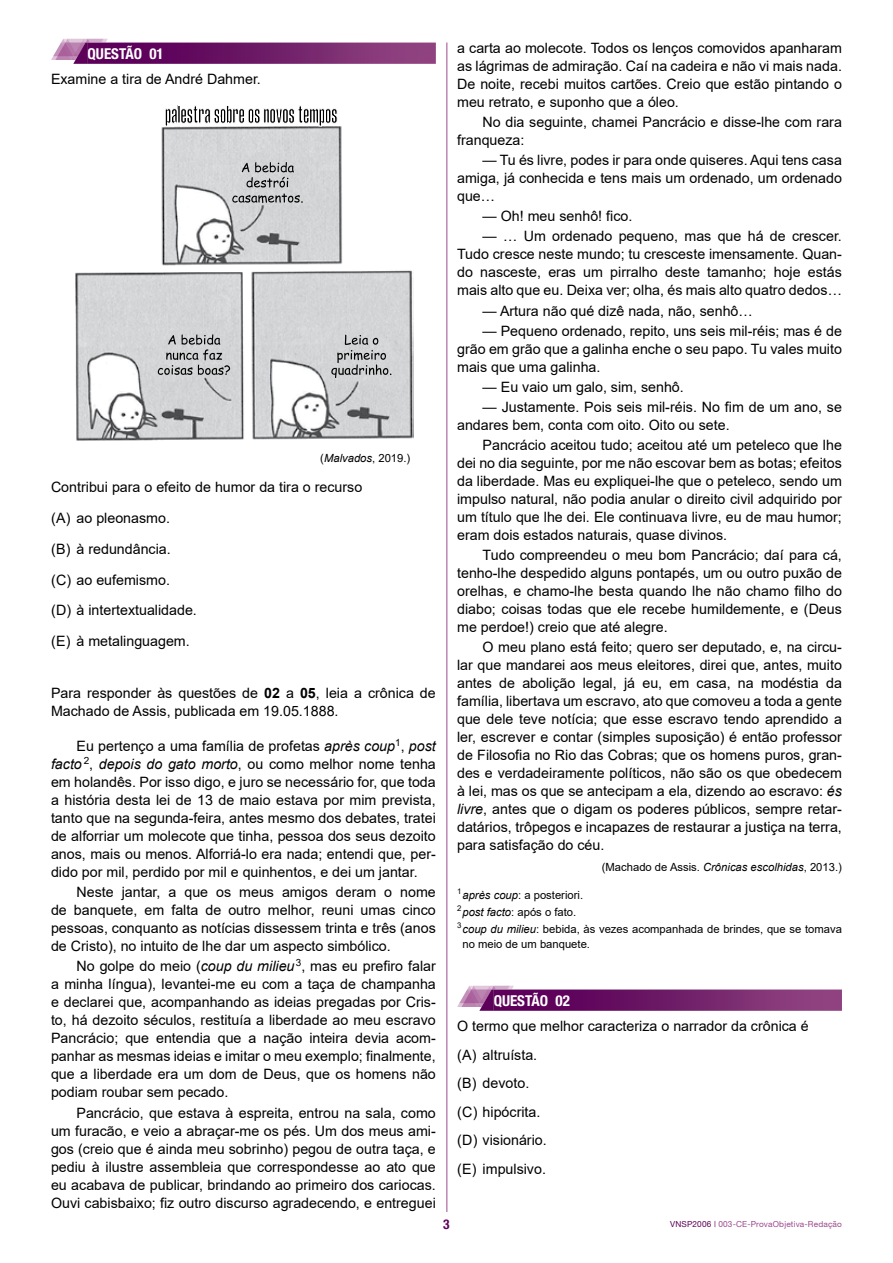
<style>
.page{position:relative;width:893px;height:1263px;background:#fff}
.page>*{position:absolute;margin:0;border:0;box-sizing:border-box;transform-origin:0 0}
.t1{font:700 condensed 15px "Helvetica Neue LT Std";color:#fff}
.t2{font:14.25px/18px "Arial";color:#000;text-align:justify}
.t3{font:700 condensed 13.5px "Helvetica Neue LT Std";color:#5d005a}
.t4{font:11.25px/17.1px "Arial";color:#000}
.t5{font:8.25px "Helvetica 55 Roman";letter-spacing:.02em;color:#9d498d}
.s1{font-style:italic}
.s2{font-weight:700}
.s3{color:#5d005a}
</style>
<div class="page">
<hr style="left:446px;top:43px;width:1px;height:1169px;background:#9d498d">
<div style="left:87px;top:43px;width:349px;height:21px;background:linear-gradient(to right,#510051,#904681)"></div>
<img style="left:75px;top:126px;width:338px;height:315px">
<svg style="left:232px;top:162px;width:71px;height:41px;background:#afb0b1"></svg>
<svg style="left:158px;top:334px;width:72px;height:41px;background:#adaeb0"></svg>
<svg style="left:331px;top:335px;width:60px;height:43px;background:#b0b1b3"></svg>
<svg style="left:165px;top:105px;width:172px;height:21px"></svg>
<svg style="left:51px;top:39px;width:57px;height:25px"></svg>
<div style="left:493px;top:989px;width:349px;height:22px;background:linear-gradient(to right,#510051,#904681)"></div>
<svg style="left:457px;top:986px;width:57px;height:25px"></svg>
<p class="t1" style="left:88px;top:45px;width:40px">QUESTÃO</p>
<p class="t1" style="left:149px;top:45px;width:16px">01</p>
<p class="t2" style="left:51px;top:70px;width:211px">Examine a tira de André Dahmer.</p>
<p class="t4" style="left:320px;top:449px;width:92px">(<span class="s1">Malvados</span>, 2019.)</p>
<p class="t2" style="left:51px;top:472px;width:313px;line-height:30.8px;text-align:left">Contribui para o efeito de humor da tira o recurso (A) ao pleonasmo.<br>(B) à redundância.<br>(C) ao eufemismo.<br>(D) à intertextualidade.<br>(E) à metalinguagem.</p>
<p class="t2" style="left:51px;top:684px;width:386px">Para responder às questões de <span class="s2">02</span> a <span class="s2">05</span>, leia a crônica de<br>Machado de Assis, publicada em 19.05.1888.</p>
<p class="t2" style="left:51px;top:737px;width:386px;text-indent:26px">Eu pertenço a uma família de profetas <span class="s1">après coup</span><sup>1</sup>, <span class="s1">post facto</span> <sup>2</sup>, <span class="s1">depois do gato morto</span>, ou como melhor nome tenha em holandês. Por isso digo, e juro se necessário for, que toda a história desta lei de 13 de maio estava por mim prevista, tanto que na segunda-feira, antes mesmo dos debates, tratei de alforriar um molecote que tinha, pessoa dos seus dezoito anos, mais ou menos. Alforriá-lo era nada; entendi que, per&shy;dido por mil, perdido por mil e quinhentos, e dei um jantar.</p>
<p class="t2" style="left:51px;top:883px;width:386px;text-indent:26px">Neste jantar, a que os meus amigos deram o nome de banquete, em falta de outro melhor, reuni umas cinco pessoas, conquanto as notícias dissessem trinta e três (anos de Cristo), no intuito de lhe dar um aspecto simbólico.</p>
<p class="t2" style="left:51px;top:957px;width:386px;text-indent:26px">No golpe do meio (<span class="s1">coup du milieu</span><sup>3</sup>, mas eu prefiro falar a minha língua), levantei-me eu com a taça de champanha e declarei que, acompanhando as ideias pregadas por Cris&shy;to, há dezoito séculos, restituía a liberdade ao meu escravo Pancrácio; que entendia que a nação inteira devia acom&shy;panhar as mesmas ideias e imitar o meu exemplo; finalmente, que a liberdade era um dom de Deus, que os homens não podiam roubar sem pecado.</p>
<p class="t2" style="left:51px;top:1103px;width:386px;text-indent:26px">Pancrácio, que estava à espreita, entrou na sala, como um furacão, e veio a abraçar-me os pés. Um dos meus ami&shy;gos (creio que é ainda meu sobrinho) pegou de outra taça, e pediu à ilustre assembleia que correspondesse ao ato que eu acabava de publicar, brindando ao primeiro dos cariocas.<br>Ouvi cabisbaixo; fiz outro discurso agradecendo, e entreguei</p>
<p class="t2" style="left:457px;top:39px;width:386px">a carta ao molecote. Todos os lenços comovidos apanharam as lágrimas de admiração. Caí na cadeira e não vi mais nada.<br>De noite, recebi muitos cartões. Creio que estão pintando o meu retrato, e suponho que a óleo.</p>
<p class="t2" style="left:457px;top:113px;width:386px;text-indent:26px">No dia seguinte, chamei Pancrácio e disse-lhe com rara franqueza:</p>
<p class="t2" style="left:457px;top:151px;width:386px;text-indent:26px">— Tu és livre, podes ir para onde quiseres. Aqui tens casa amiga, já conhecida e tens mais um ordenado, um ordenado que…</p>
<p class="t2" style="left:483px;top:207px;width:151px">— Oh! meu senhô! fico.</p>
<p class="t2" style="left:457px;top:227px;width:386px;text-indent:26px">— … Um ordenado pequeno, mas que há de crescer.<br>Tudo cresce neste mundo; tu cresceste imensamente. Quan&shy;do nasceste, eras um pirralho deste tamanho; hoje estás mais alto que eu. Deixa ver; olha, és mais alto quatro dedos…</p>
<p class="t2" style="left:483px;top:301px;width:272px">— Artura não qué dizê nada, não, senhô…</p>
<p class="t2" style="left:457px;top:322px;width:386px;text-indent:26px">— Pequeno ordenado, repito, uns seis mil-réis; mas é de grão em grão que a galinha enche o seu papo. Tu vales muito mais que uma galinha.</p>
<p class="t2" style="left:483px;top:378px;width:203px">— Eu vaio um galo, sim, senhô.</p>
<p class="t2" style="left:457px;top:398px;width:386px;text-indent:26px">— Justamente. Pois seis mil-réis. No fim de um ano, se andares bem, conta com oito. Oito ou sete.</p>
<p class="t2" style="left:457px;top:436px;width:386px;text-indent:26px">Pancrácio aceitou tudo; aceitou até um peteleco que lhe dei no dia seguinte, por me não escovar bem as botas; efeitos da liberdade. Mas eu expliquei-lhe que o peteleco, sendo um impulso natural, não podia anular o direito civil adquirido por um título que lhe dei. Ele continuava livre, eu de mau humor; eram dois estados naturais, quase divinos.</p>
<p class="t2" style="left:457px;top:546px;width:386px;text-indent:26px">Tudo compreendeu o meu bom Pancrácio; daí para cá, tenho-lhe despedido alguns pontapés, um ou outro puxão de orelhas, e chamo-lhe besta quando lhe não chamo filho do diabo; coisas todas que ele recebe humildemente, e (Deus me perdoe!) creio que até alegre.</p>
<p class="t2" style="left:457px;top:638px;width:386px;text-indent:26px">O meu plano está feito; quero ser deputado, e, na circu&shy;lar que mandarei aos meus eleitores, direi que, antes, muito antes de abolição legal, já eu, em casa, na modéstia da família, libertava um escravo, ato que comoveu a toda a gente que dele teve notícia; que esse escravo tendo aprendido a ler, escrever e contar (simples suposição) é então professor de Filosofia no Rio das Cobras; que os homens puros, gran&shy;des e verdadeiramente políticos, não são os que obedecem à lei, mas os que se antecipam a ela, dizendo ao escravo: <span class="s1">és livre</span>, antes que o digam os poderes públicos, sempre retar&shy;datários, trôpegos e incapazes de restaurar a justiça na terra, para satisfação do céu.</p>
<p class="t4" style="left:602px;top:858px;width:242px">(Machado de Assis. <span class="s1">Crônicas escolhidas</span>, 2013.)</p>
<p class="t4" style="left:457px;top:886px;width:386px"><sup>1</sup><span class="s1">après coup</span>: a posteriori.<br><sup>2</sup><span class="s1">post facto</span>: após o fato.<br><sup>3</sup> <span class="s1">coup du milieu</span>: bebida, às vezes acompanhada de brindes, que se tomava</p>
<p class="t4" style="left:462px;top:935px;width:129px">no meio de um banquete.</p>
<p class="t1" style="left:494px;top:991px;width:40px">QUESTÃO</p>
<p class="t1" style="left:555px;top:991px;width:16px">02</p>
<p class="t2" style="left:457px;top:1011px;width:353px;line-height:28.7px;text-align:left">O termo que melhor caracteriza o narrador da crônica é (A) altruísta.<br>(B) devoto.<br>(C) hipócrita.<br>(D) visionário.<br>(E) impulsivo.</p>
<p class="t3" style="left:443px;top:1216px;width:8px">3</p>
<p class="t5" style="left:670px;top:1218px;width:173px"><span class="s3">vnsp2006 |</span> 003-CE-ProvaObjetiva-Redação</p>
</div>
